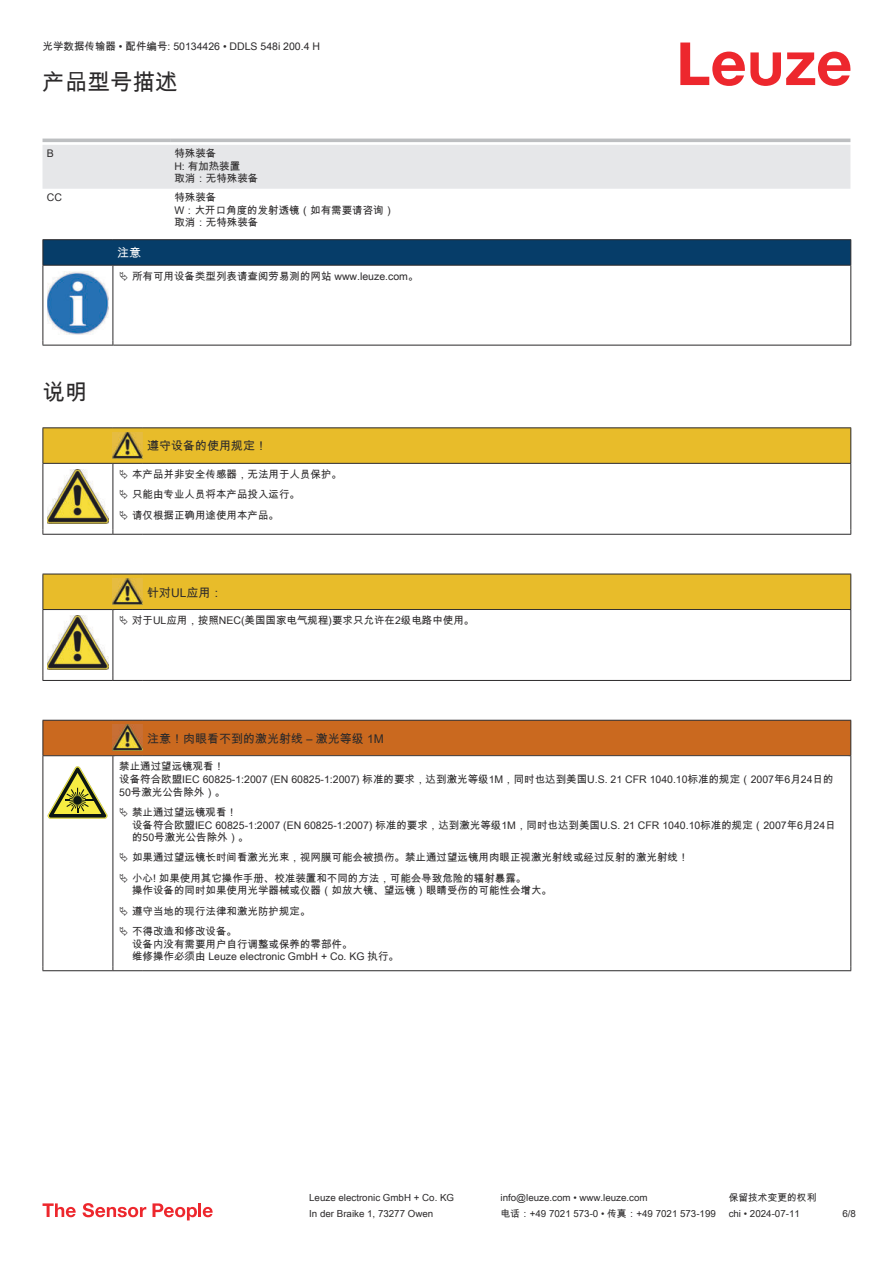
<style>
.page{position:relative;width:893px;height:1263px;background:#fff}
.page>*{position:absolute;margin:0;border:0;box-sizing:border-box;transform-origin:0 0}
.t1{font:22.5px "Arial Unicode MS";color:#2b292a}
.t2{font:12px "Arial Unicode MS";color:#2b292a}
.t3{font:12px "Arial Unicode MS";color:#fff}
.t4{font:10.5px/12.6px "Arial Unicode MS";color:#2b292a}
.t5{font:9.75px "Arial Unicode MS";color:#2b292a}
</style>
<div class="page">
<svg style="left:680px;top:43px;width:170px;height:43px"></svg>
<svg style="left:43px;top:138px;width:807px;height:1px"></svg>
<div style="left:43px;top:145px;width:807px;height:44px;background:#e6e7e9"></div>
<hr style="left:43px;top:139px;width:127px;height:3px;background:#bdbfc1">
<hr style="left:170px;top:139px;width:680px;height:3px;background:#bdbfc1">
<svg style="left:43px;top:1203px;width:33px;height:14px"></svg>
<svg style="left:83px;top:1203px;width:63px;height:14px"></svg>
<svg style="left:153px;top:1203px;width:44px;height:17px"></svg>
<hr style="left:198px;top:1203px;width:3px;height:14px;background:#ed272d">
<svg style="left:203px;top:1207px;width:10px;height:10px"></svg>
<svg style="left:44px;top:266px;width:806px;height:79px"></svg>
<hr style="left:43px;top:239px;width:70px;height:1px;background:#2b292a">
<hr style="left:43px;top:265px;width:70px;height:1px;background:#2b292a">
<hr style="left:113px;top:239px;width:738px;height:1px;background:#2b292a">
<svg style="left:43px;top:240px;width:808px;height:25px;background:#063c67"></svg>
<hr style="left:113px;top:265px;width:738px;height:1px;background:#2b292a">
<hr style="left:43px;top:266px;width:1px;height:75px;background:#2b292a">
<hr style="left:113px;top:266px;width:1px;height:75px;background:#2b292a">
<hr style="left:850px;top:266px;width:1px;height:75px;background:#2b292a">
<hr style="left:43px;top:345px;width:70px;height:1px;background:#2b292a">
<hr style="left:113px;top:345px;width:738px;height:1px;background:#2b292a">
<img style="left:47px;top:272px;width:61px;height:62px">
<div style="left:115px;top:266px;width:734px;height:20px;background:#fff"></div>
<hr style="left:43px;top:427px;width:70px;height:1px;background:#2b292a">
<hr style="left:113px;top:427px;width:30px;height:1px;background:#2b292a">
<hr style="left:143px;top:427px;width:708px;height:1px;background:#2b292a">
<hr style="left:43px;top:534px;width:70px;height:1px;background:#2b292a">
<hr style="left:113px;top:534px;width:30px;height:1px;background:#2b292a">
<hr style="left:143px;top:534px;width:708px;height:1px;background:#2b292a">
<div style="left:44px;top:575px;width:806px;height:34px;background:#e8bc2a"></div>
<svg style="left:44px;top:610px;width:806px;height:70px"></svg>
<hr style="left:43px;top:574px;width:70px;height:1px;background:#2b292a">
<hr style="left:43px;top:574px;width:1px;height:35px;background:#2b292a">
<hr style="left:43px;top:609px;width:70px;height:1px;background:#2b292a">
<hr style="left:113px;top:574px;width:30px;height:1px;background:#2b292a">
<hr style="left:113px;top:609px;width:30px;height:1px;background:#2b292a">
<hr style="left:143px;top:574px;width:708px;height:1px;background:#2b292a">
<hr style="left:850px;top:574px;width:1px;height:35px;background:#2b292a">
<hr style="left:143px;top:609px;width:708px;height:1px;background:#2b292a">
<hr style="left:43px;top:610px;width:1px;height:66px;background:#2b292a">
<hr style="left:113px;top:610px;width:1px;height:66px;background:#2b292a">
<hr style="left:850px;top:610px;width:1px;height:66px;background:#2b292a">
<hr style="left:43px;top:680px;width:70px;height:1px;background:#2b292a">
<hr style="left:113px;top:680px;width:30px;height:1px;background:#2b292a">
<hr style="left:143px;top:680px;width:708px;height:1px;background:#2b292a">
<img style="left:113px;top:578px;width:30px;height:26px">
<img style="left:47px;top:616px;width:61px;height:54px">
<div style="left:115px;top:610px;width:734px;height:21px;background:#fff"></div>
<div style="left:44px;top:721px;width:806px;height:34px;background:#ca691f"></div>
<svg style="left:44px;top:756px;width:806px;height:214px"></svg>
<hr style="left:43px;top:720px;width:70px;height:1px;background:#2b292a">
<hr style="left:43px;top:721px;width:1px;height:34px;background:#2b292a">
<hr style="left:43px;top:755px;width:70px;height:1px;background:#2b292a">
<hr style="left:113px;top:720px;width:30px;height:1px;background:#2b292a">
<hr style="left:113px;top:755px;width:30px;height:1px;background:#2b292a">
<hr style="left:143px;top:720px;width:708px;height:1px;background:#2b292a">
<hr style="left:850px;top:721px;width:1px;height:34px;background:#2b292a">
<hr style="left:143px;top:755px;width:708px;height:1px;background:#2b292a">
<hr style="left:43px;top:756px;width:1px;height:210px;background:#2b292a">
<hr style="left:113px;top:756px;width:1px;height:210px;background:#2b292a">
<hr style="left:850px;top:756px;width:1px;height:210px;background:#2b292a">
<hr style="left:43px;top:970px;width:70px;height:1px;background:#2b292a">
<hr style="left:113px;top:970px;width:30px;height:1px;background:#2b292a">
<hr style="left:143px;top:970px;width:708px;height:1px;background:#2b292a">
<img style="left:113px;top:724px;width:30px;height:27px">
<svg style="left:47px;top:766px;width:60px;height:53px"></svg>
<svg style="left:115px;top:757px;width:734px;height:209px"></svg>
<svg style="left:43px;top:428px;width:808px;height:106px"></svg>
<svg style="left:120px;top:807px;width:8px;height:10px"></svg>
<svg style="left:120px;top:853px;width:8px;height:9px"></svg>
<svg style="left:120px;top:873px;width:8px;height:10px"></svg>
<svg style="left:120px;top:906px;width:8px;height:10px"></svg>
<svg style="left:120px;top:926px;width:8px;height:10px"></svg>
<p class="t4" style="left:43px;top:40px;width:279px">光学数据传输器 • 配件编号: 50134426 • DDLS 548i 200.4 H</p>
<h1 class="t1" style="left:43px;top:66px;width:136px">产品型号描述</h1>
<p class="t4" style="left:47px;top:147px;width:9px">B</p>
<p class="t4" style="left:174px;top:147px;width:86px">特殊装备<br>H: 有加热装置<br>取消：无特殊装备</p>
<p class="t4" style="left:47px;top:191px;width:17px">CC</p>
<p class="t4" style="left:174px;top:191px;width:221px">特殊装备<br>W：大开口角度的发射透镜（如有需要请咨询）取消：无特殊装备</p>
<p class="t3" style="left:117px;top:244px;width:25px">注意</p>
<p class="t4" style="left:132px;top:270px;width:288px">所有可用设备类型列表请查阅劳易测的网站 www.leuze.com。</p>
<h1 class="t1" style="left:43px;top:376px;width:46px">说明</h1>
<p class="t2" style="left:147px;top:437px;width:121px">遵守设备的使用规定！</p>
<p class="t4" style="left:132px;top:464px;width:211px;line-height:20.2px">本产品并非安全传感器，无法用于人员保护。只能由专业人员将本产品投入运行。<br>请仅根据正确用途使用本产品。</p>
<p class="t2" style="left:147px;top:584px;width:77px">针对UL应用：</p>
<p class="t4" style="left:132px;top:614px;width:344px">对于UL应用，按照NEC(美国国家电气规程)要求只允许在2级电路中使用。</p>
<p class="t2" style="left:147px;top:730px;width:238px">注意！肉眼看不到的激光射线 – 激光等级 1M</p>
<p class="t4" style="left:119px;top:760px;width:716px">禁止通过望远镜观看！<br>设备符合欧盟IEC 60825-1:2007 (EN 60825-1:2007) 标准的要求，达到激光等级1M，同时也达到美国U.S. 21 CFR 1040.10标准的规定（2007年6月24日的<br>50号激光公告除外）。</p>
<p class="t4" style="left:132px;top:806px;width:705px">禁止通过望远镜观看！<br>设备符合欧盟IEC 60825-1:2007 (EN 60825-1:2007) 标准的要求，达到激光等级1M，同时也达到美国U.S. 21 CFR 1040.10标准的规定（2007年6月24日的50号激光公告除外）。</p>
<p class="t4" style="left:132px;top:847px;width:558px;line-height:20.2px">如果通过望远镜长时间看激光光束，视网膜可能会被损伤。禁止通过望远镜用肉眼正视激光射线或经过反射的激光射线！小心! 如果使用其它操作手册、校准装置和不同的方法，可能会导致危险的辐射暴露。</p>
<p class="t4" style="left:132px;top:880px;width:421px;line-height:20.2px">操作设备的同时如果使用光学器械或仪器（如放大镜、望远镜）眼睛受伤的可能性会增大。遵守当地的现行法律和激光防护规定。<br>不得改造和修改设备。</p>
<p class="t4" style="left:132px;top:937px;width:268px">设备内没有需要用户自行调整或保养的零部件。<br>维修操作必须由 Leuze electronic GmbH + Co. KG 执行。</p>
<p class="t5" style="left:309px;top:1191px;width:146px">Leuze electronic GmbH + Co. KG</p>
<p class="t5" style="left:501px;top:1191px;width:149px">info@leuze.com • www.leuze.com</p>
<p class="t5" style="left:729px;top:1191px;width:89px">保留技术变更的权利</p>
<p class="t5" style="left:309px;top:1206px;width:126px">In der Braike 1, 73277 Owen</p>
<p class="t5" style="left:501px;top:1206px;width:217px">电话：+49 7021 573-0 • 传真：+49 7021 573-199</p>
<p class="t5" style="left:729px;top:1206px;width:73px">chi • 2024-07-11</p>
<p class="t5" style="left:842px;top:1206px;width:15px">6/8</p>
</div>
